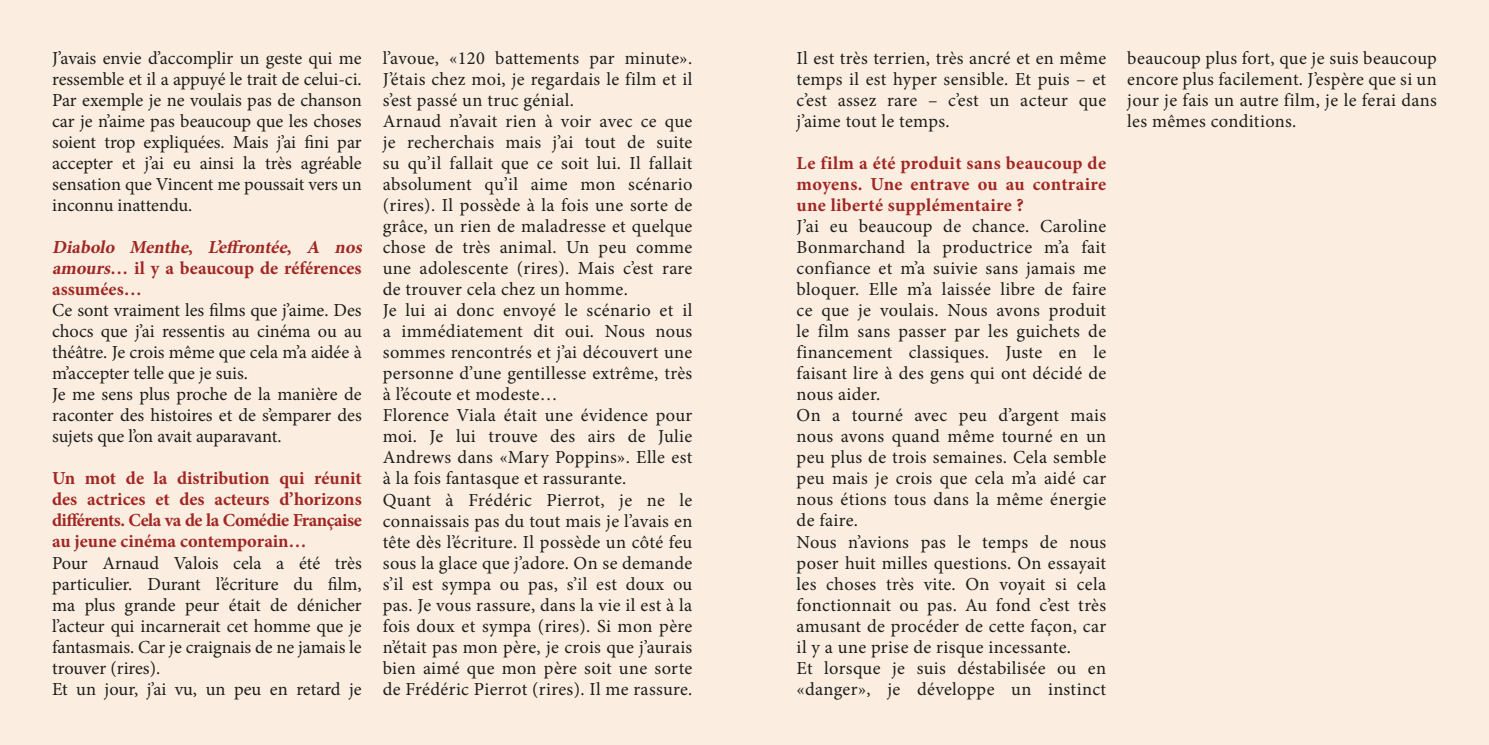
<style>
.page{position:relative;width:1489px;height:745px;background:#fff}
.page>*{position:absolute;margin:0;border:0;box-sizing:border-box;transform-origin:0 0}
.t1{font:18.38px/21px "Minion Pro";letter-spacing:.015em;color:#1d1d1b;text-align:justify}
.t2{font:700 18.38px/21px "Minion Pro";color:#a12623;text-align:justify}
.t3{font:18.38px/21px "Minion Pro";letter-spacing:-.005em;color:#1d1d1b}
.s1{font-style:italic}
</style>
<div class="page">
<div style="left:0;top:0;width:1488px;height:744px;background:#fbeee0"></div>
<p class="t1" style="left:52px;top:48px;width:311px">J’avais envie d’accomplir un geste qui me ressemble et il a appuyé le trait de celui-ci.<br>Par exemple je ne voulais pas de chanson car je n’aime pas beaucoup que les choses soient trop expliquées. Mais j’ai fini par accepter et j’ai eu ainsi la très agréable sensation que Vincent me poussait vers un inconnu inattendu.</p>
<p class="t2" style="left:52px;top:236px;width:315px;text-align:left"><span class="s1">Diabolo Menthe</span>, <span class="s1">L’effrontée</span>, <span class="s1">A nos amours</span>… il y a beaucoup de références assumées…</p>
<p class="t3" style="left:52px;top:300px;width:311px">Ce sont vraiment les films que j’aime. Des chocs que j’ai ressentis au cinéma ou au théâtre. Je crois même que cela m’a aidée à m’accepter telle que je suis.<br>Je me sens plus proche de la manière de raconter des histoires et de s’emparer des sujets que l’on avait auparavant.</p>
<p class="t2" style="left:52px;top:467px;width:311px">Un mot de la distribution qui réunit des actrices et des acteurs d’horizons différents. Cela va de la Comédie Française au jeune cinéma contemporain…</p>
<p class="t1" style="left:52px;top:552px;width:311px;text-align:left">Pour Arnaud Valois cela a été très particulier. Durant l’écriture du film, ma plus grande peur était de dénicher l’acteur qui incarnerait cet homme que je fantasmais. Car je craignais de ne jamais le trouver (rires).<br>Et un jour, j’ai vu, un peu en retard je</p>
<p class="t1" style="left:383px;top:48px;width:311px;text-align:left">l’avoue, «120 battements par minute».<br>J’étais chez moi, je regardais le film et il s’est passé un truc génial.<br>Arnaud n’avait rien à voir avec ce que je recherchais mais j’ai tout de suite su qu’il fallait que ce soit lui. Il fallait absolument qu’il aime mon scénario (rires). Il possède à la fois une sorte de grâce, un rien de maladresse et quelque chose de très animal. Un peu comme une adolescente (rires). Mais c’est rare de trouver cela chez un homme.<br>Je lui ai donc envoyé le scénario et il a immédiatement dit oui. Nous nous sommes rencontrés et j’ai découvert une personne d’une gentillesse extrême, très à l’écoute et modeste…<br>Florence Viala était une évidence pour moi. Je lui trouve des airs de Julie Andrews dans «Mary Poppins». Elle est à la fois fantasque et rassurante.<br>Quant à Frédéric Pierrot, je ne le connaissais pas du tout mais je l’avais en tête dès l’écriture. Il possède un côté feu sous la glace que j’adore. On se demande s’il est sympa ou pas, s’il est doux ou pas. Je vous rassure, dans la vie il est à la fois doux et sympa (rires). Si mon père n’était pas mon père, je crois que j’aurais bien aimé que mon père soit une sorte de Frédéric Pierrot (rires). Il me rassure.</p>
<p class="t1" style="left:796px;top:48px;width:311px">Il est très terrien, très ancré et en même temps il est hyper sensible. Et puis – et c’est assez rare – c’est un acteur que j’aime tout le temps.</p>
<p class="t2" style="left:796px;top:152px;width:311px">Le film a été produit sans beaucoup de moyens. Une entrave ou au contraire une liberté supplémentaire ?</p>
<p class="t1" style="left:796px;top:216px;width:311px;text-align:left">J’ai eu beaucoup de chance. Caroline Bonmarchand la productrice m’a fait confiance et m’a suivie sans jamais me bloquer. Elle m’a laissée libre de faire ce que je voulais. Nous avons produit le film sans passer par les guichets de financement classiques. Juste en le faisant lire à des gens qui ont décidé de nous aider.<br>On a tourné avec peu d’argent mais nous avons quand même tourné en un peu plus de trois semaines. Cela semble peu mais je crois que cela m’a aidé car nous étions tous dans la même énergie de faire.<br>Nous n’avions pas le temps de nous poser huit milles questions. On essayait les choses très vite. On voyait si cela fonctionnait ou pas. Au fond c’est très amusant de procéder de cette façon, car il y a une prise de risque incessante.<br>Et lorsque je suis déstabilisée ou en «danger», je développe un instinct</p>
<p class="t1" style="left:1127px;top:48px;width:311px">beaucoup plus fort, que je suis beaucoup encore plus facilement. J’espère que si un jour je fais un autre film, je le ferai dans les mêmes conditions.</p>
</div>
